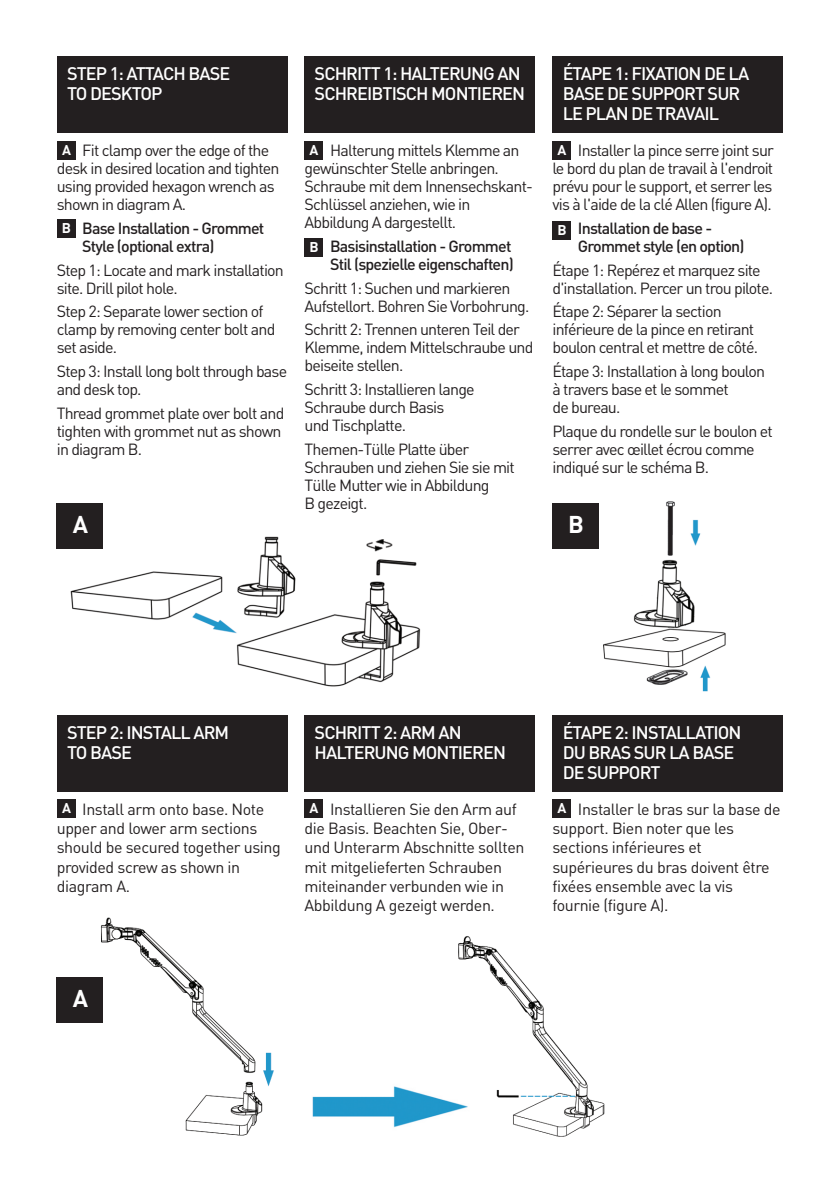
<style>
.page{position:relative;width:840px;height:1191px;background:#fff}
.page>*{position:absolute;margin:0;border:0;box-sizing:border-box;transform-origin:0 0}
.t1{font:700 24px "DIN";color:#fff}
.t2{font:500 18px/20px "DIN";letter-spacing:-.05em;color:#fff}
.t3{font:16px/18px "DIN";letter-spacing:-.05em;color:#231f20}
.t4{font:16px/19.2px "DIN";letter-spacing:-.025em;color:#231f20}
.t5{font:500 16px/18px "DIN";letter-spacing:-.05em;color:#231f20}
.t6{font:700 14px "DIN";color:#fff}
</style>
<div class="page">
<img style="left:61px;top:536px;width:360px;height:151px">
<img style="left:458px;top:936px;width:147px;height:201px">
<img style="left:101px;top:917px;width:173px;height:219px">
<div style="left:552px;top:57px;width:230px;height:76px;background:#231f20"></div>
<div style="left:304px;top:57px;width:230px;height:76px;background:#231f20"></div>
<div style="left:57px;top:57px;width:230px;height:76px;background:#231f20"></div>
<img style="left:603px;top:501px;width:123px;height:191px">
<div style="left:552px;top:715px;width:230px;height:77px;background:#231f20"></div>
<div style="left:304px;top:715px;width:230px;height:77px;background:#231f20"></div>
<div style="left:57px;top:715px;width:230px;height:77px;background:#231f20"></div>
<div style="left:57px;top:503px;width:46px;height:45px;background:#231f20"></div>
<div style="left:57px;top:141px;width:19px;height:18px;background:#231f20"></div>
<div style="left:57px;top:799px;width:19px;height:19px;background:#231f20"></div>
<div style="left:304px;top:799px;width:19px;height:19px;background:#231f20"></div>
<div style="left:552px;top:799px;width:19px;height:19px;background:#231f20"></div>
<div style="left:304px;top:141px;width:19px;height:18px;background:#231f20"></div>
<div style="left:57px;top:219px;width:19px;height:19px;background:#231f20"></div>
<div style="left:552px;top:141px;width:19px;height:18px;background:#231f20"></div>
<div style="left:552px;top:221px;width:19px;height:19px;background:#231f20"></div>
<div style="left:304px;top:238px;width:19px;height:19px;background:#231f20"></div>
<div style="left:57px;top:977px;width:46px;height:46px;background:#231f20"></div>
<div style="left:552px;top:503px;width:46px;height:45px;background:#231f20"></div>
<img style="left:312px;top:1081px;width:161px;height:53px">
<p class="t2" style="left:67px;top:64px;width:165px">STEP 1: ATTACH BASE<br>TO DESKTOP</p>
<p class="t2" style="left:314px;top:64px;width:212px">SCHRITT 1: HALTERUNG AN<br>SCHREIBTISCH MONTIEREN</p>
<p class="t2" style="left:562px;top:64px;width:188px">ÉTAPE 1: FIXATION DE LA<br>BASE DE SUPPORT SUR<br>LE PLAN DE TRAVAIL</p>
<p class="t6" style="left:62px;top:141px;width:10px">A</p>
<p class="t3" style="left:57px;top:142px;width:224px;text-indent:26px">Fit clamp over the edge of the desk in desired location and tighten using provided hexagon wrench as shown in diagram A.</p>
<p class="t5" style="left:82px;top:219px;width:183px">Base Installation - Grommet<br>Style (optional extra)</p>
<p class="t3" style="left:57px;top:261px;width:228px">Step 1: Locate and mark installation site. Drill pilot hole.</p>
<p class="t3" style="left:57px;top:303px;width:220px">Step 2: Separate lower section of clamp by removing center bolt and set aside.</p>
<p class="t3" style="left:57px;top:362px;width:232px">Step 3: Install long bolt through base and desk top.</p>
<p class="t3" style="left:57px;top:404px;width:229px">Thread grommet plate over bolt and tighten with grommet nut as shown in diagram B.</p>
<p class="t6" style="left:62px;top:220px;width:11px">B</p>
<p class="t6" style="left:309px;top:141px;width:10px">A</p>
<p class="t3" style="left:304px;top:142px;width:230px;text-indent:26px">Halterung mittels Klemme an gewünschter Stelle anbringen.<br>Schraube mit dem Innensechskant-<br>Schlüssel anziehen, wie in<br>Abbildung A dargestellt.</p>
<p class="t5" style="left:330px;top:237px;width:185px">Basisinstallation - Grommet<br>Stil (spezielle eigenschaften)</p>
<p class="t3" style="left:304px;top:279px;width:226px">Schritt 1: Suchen und markieren<br>Aufstellort. Bohren Sie Vorbohrung.</p>
<p class="t3" style="left:304px;top:321px;width:230px">Schritt 2: Trennen unteren Teil der<br>Klemme, indem Mittelschraube und beiseite stellen.</p>
<p class="t3" style="left:304px;top:380px;width:171px">Schritt 3: Installieren lange<br>Schraube durch Basis<br>und Tischplatte.</p>
<p class="t3" style="left:304px;top:440px;width:212px">Themen-Tülle Platte über<br>Schrauben und ziehen Sie sie mit<br>Tülle Mutter wie in Abbildung<br>B gezeigt.</p>
<p class="t6" style="left:309px;top:239px;width:11px">B</p>
<p class="t6" style="left:557px;top:141px;width:10px">A</p>
<p class="t3" style="left:552px;top:142px;width:223px;text-align:justify;text-indent:26px">Installer la pince serre joint sur le bord du plan de travail à l'endroit prévu pour le support, et serrer les vis à l'aide de la clé Allen (figure A).</p>
<p class="t5" style="left:577px;top:219px;width:168px">Installation de base -<br>Grommet style (en option)</p>
<p class="t3" style="left:552px;top:261px;width:222px">Étape 1: Repérez et marquez site d'installation. Percer un trou pilote.</p>
<p class="t3" style="left:552px;top:303px;width:207px">Étape 2: Séparer la section inférieure de la pince en retirant boulon central et mettre de côté.</p>
<p class="t3" style="left:552px;top:362px;width:214px">Étape 3: Installation à long boulon à travers base et le sommet<br>de bureau.</p>
<p class="t3" style="left:552px;top:422px;width:222px">Plaque du rondelle sur le boulon et serrer avec œillet écrou comme indiqué sur le schéma B.</p>
<p class="t6" style="left:557px;top:222px;width:11px">B</p>
<h1 class="t1" style="left:73px;top:510px;width:17px">A</h1>
<h1 class="t1" style="left:568px;top:510px;width:17px">B</h1>
<p class="t2" style="left:67px;top:723px;width:164px">STEP 2: INSTALL ARM<br>TO BASE</p>
<p class="t2" style="left:314px;top:723px;width:193px">SCHRITT 2: ARM AN<br>HALTERUNG MONTIEREN</p>
<p class="t2" style="left:562px;top:723px;width:180px">ÉTAPE 2: INSTALLATION<br>DU BRAS SUR LA BASE<br>DE SUPPORT</p>
<p class="t4" style="left:57px;top:800px;width:225px;text-indent:26px">Install arm onto base. Note upper and lower arm sections should be secured together using provided screw as shown in diagram A.</p>
<p class="t4" style="left:304px;top:800px;width:221px;text-indent:26px">Installieren Sie den Arm auf die Basis. Beachten Sie, Ober&shy;und Unterarm Abschnitte sollten mit mitgelieferten Schrauben miteinander verbunden wie in<br>Abbildung A gezeigt werden.</p>
<p class="t4" style="left:552px;top:800px;width:229px;text-indent:26px">Installer le bras sur la base de support. Bien noter que les sections inférieures et supérieures du bras doivent être fixées ensemble avec la vis fournie (figure A).</p>
<p class="t6" style="left:62px;top:800px;width:10px">A</p>
<p class="t6" style="left:309px;top:800px;width:10px">A</p>
<p class="t6" style="left:557px;top:800px;width:10px">A</p>
<h1 class="t1" style="left:73px;top:985px;width:17px">A</h1>
</div>
